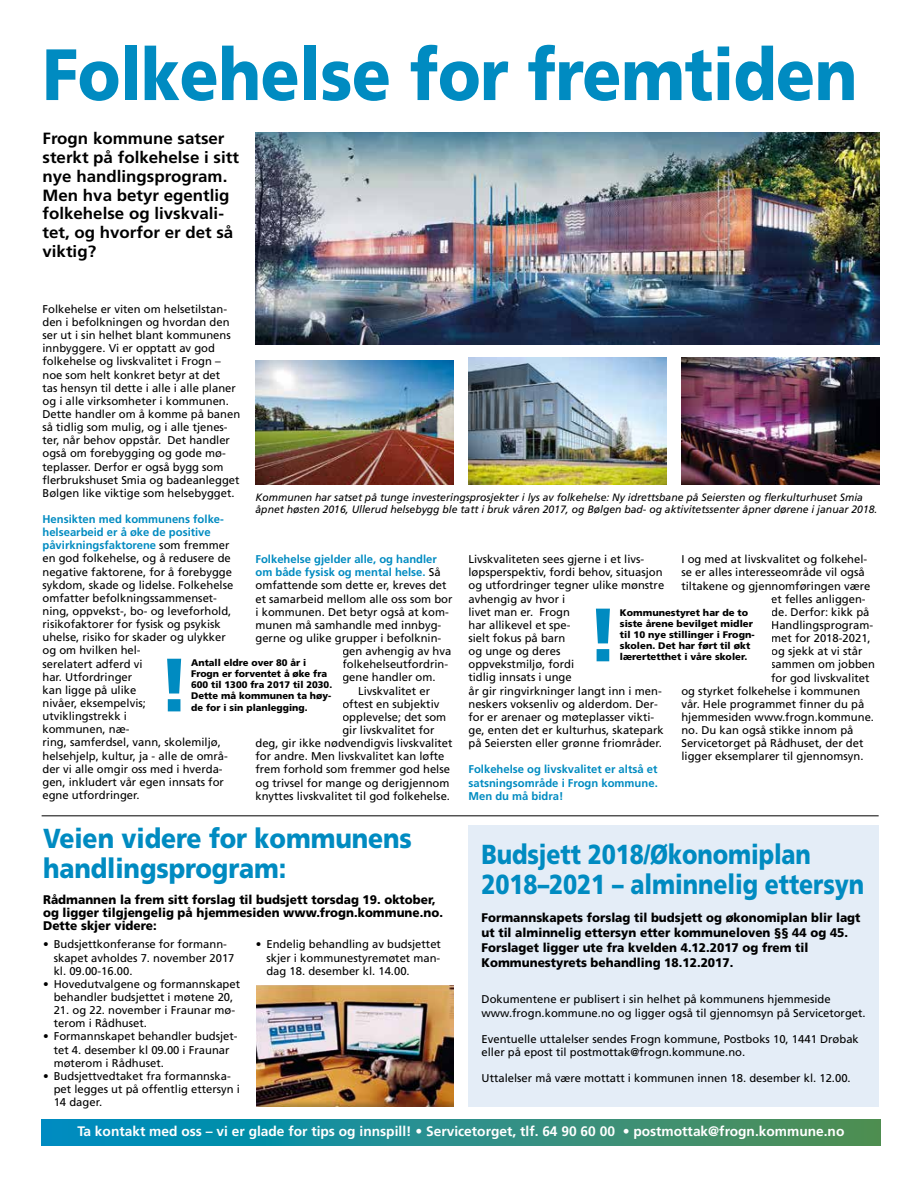
<style>
.page{position:relative;width:922px;height:1188px;background:#fff}
.page>*{position:absolute;margin:0;border:0;box-sizing:border-box;transform-origin:0 0}
.t1{font:900 75.38px "Frutiger";color:#008bc1}
.t2{font:900 72.5px "Frutiger";letter-spacing:-.005em;color:#008bc1;scale:.88 1}
.t3{font:900 27.5px/30px "Frutiger";letter-spacing:-.005em;color:#008bc1;scale:.84 1}
.t4{font:900 27.5px/30px "Frutiger";letter-spacing:-.005em;color:#008bc1;scale:.9 1}
.t5{font:700 16.25px/18.8px "Frutiger";color:#000;scale:1.04 1}
.t6{font:700 13.75px "Frutiger";color:#fff}
.t7{font:900 12.5px/15px "Frutiger";color:#000;scale:.95 1}
.t8{font:11.25px/13.1px "Frutiger";color:#000}
.t9{font:700 11.25px/13.1px "Frutiger";color:#008bc1;text-align:justify}
.t10{font:italic 10.62px/12.5px "Frutiger";color:#000}
.t11{font:900 9.62px/11.1px "Frutiger";color:#000}
.s1{font-weight:700;color:#008bc1}
.s2{font-weight:400;color:#000}
</style>
<div class="page">
<div style="left:468px;top:825px;width:410px;height:281px;background:#e4edf7"></div>
<div style="left:42px;top:1119px;width:837px;height:26px;background:linear-gradient(to right,#008ec4,#579052)"></div>
<img style="left:255px;top:132px;width:624px;height:212px">
<img style="left:468px;top:357px;width:198px;height:128px">
<img style="left:681px;top:357px;width:198px;height:128px">
<img style="left:255px;top:360px;width:198px;height:125px">
<hr style="left:42px;top:815px;width:836px;height:1px;background:#000">
<img style="left:256px;top:985px;width:197px;height:121px">
<h2 class="t2" style="left:43px;top:31px;width:927px">Folkehelse for fremtiden</h2>
<h3 class="t5" style="left:43px;top:129px;width:190px">Frogn kommune satser sterkt på folkehelse i sitt nye handlingsprogram.<br>Men hva betyr egentlig folkehelse og livskvali&shy;tet, og hvorfor er det så viktig?</h3>
<p class="t8" style="left:42px;top:302px;width:199px">Folkehelse er viten om helsetilstan&shy;den i befolkningen og hvordan den ser ut i sin helhet blant kommunens innbyggere. Vi er opptatt av god folkehelse og livskvalitet i Frogn – noe som helt konkret betyr at det<br>tas hensyn til dette i alle i alle planer og i alle virksomheter i kommunen.<br>Dette handler om å komme på banen så tidlig som mulig, og i alle tjenes&shy;ter, når behov oppstår. Det handler også om forebygging og gode mø&shy;teplasser. Derfor er også bygg som flerbrukshuset Smia og badeanlegget Bølgen like viktige som helsebygget.</p>
<p class="t8" style="left:42px;top:512px;width:192px"><span class="s1">Hensikten med kommunens folke&shy;helsearbeid er å øke de positive påvirkningsfaktorene</span> som fremmer en god folkehelse, og å redusere de negative faktorene, for å forebygge sykdom, skade og lidelse. Folkehelse omfatter befolkningssammenset&shy;ning, oppvekst-, bo- og leveforhold, risikofaktorer for fysisk og psykisk uhelse, risiko for skader og ulykker og om hvilken hel-<br>serelatert adferd vi<br>har. Utfordringer<br>kan ligge på ulike<br>nivåer, eksempelvis;<br>utviklingstrekk i<br>kommunen, næ-<br>ring, samferdsel, vann, skolemiljø, helsehjelp, kultur, ja - alle de områ&shy;der vi alle omgir oss med i hverda&shy;gen, inkludert vår egen innsats for egne utfordringer.</p>
<p class="t10" style="left:255px;top:491px;width:623px">Kommunen har satset på tunge investeringsprosjekter i lys av folkehelse: Ny idrettsbane på Seiersten og flerkulturhuset Smia åpnet høsten 2016, Ullerud helsebygg ble tatt i bruk våren 2017, og Bølgen bad- og aktivitetssenter åpner dørene i januar 2018.</p>
<p class="t8" style="left:681px;top:552px;width:187px">I og med at livskvalitet og folkehel-</p>
<p class="t8" style="left:681px;top:565px;width:185px">se er alles interesseområde vil også</p>
<p class="t8" style="left:681px;top:579px;width:190px">tiltakene og gjennomføringen være</p>
<p class="t8" style="left:771px;top:592px;width:96px">et felles anliggen-</p>
<p class="t8" style="left:771px;top:605px;width:100px">de. Derfor: kikk på</p>
<p class="t8" style="left:771px;top:618px;width:103px">Handlingsprogram-</p>
<p class="t8" style="left:771px;top:631px;width:101px">met for 2018-2021,</p>
<p class="t8" style="left:771px;top:644px;width:93px">og sjekk at vi står</p>
<p class="t8" style="left:771px;top:657px;width:105px">sammen om jobben</p>
<p class="t8" style="left:771px;top:671px;width:100px">for god livskvalitet</p>
<p class="t8" style="left:681px;top:684px;width:180px">og styrket folkehelse i kommunen</p>
<p class="t8" style="left:681px;top:697px;width:184px">vår. Hele programmet finner du på</p>
<p class="t8" style="left:681px;top:710px;width:194px">hjemmesiden www.frogn.kommune.</p>
<p class="t8" style="left:681px;top:723px;width:173px">no. Du kan også stikke innom på</p>
<p class="t8" style="left:681px;top:736px;width:183px">Servicetorget på Rådhuset, der det</p>
<p class="t8" style="left:681px;top:749px;width:183px">ligger eksemplarer til gjennomsyn.</p>
<p class="t8" style="left:468px;top:552px;width:197px">Livskvaliteten sees gjerne i et livs&shy;løpsperspektiv, fordi behov, situasjon og utfordringer tegner ulike mønstre avhengig av hvor i<br>livet man er. Frogn<br>har allikevel et spe-<br>sielt fokus på barn<br>og unge og deres<br>oppvekstmiljø, fordi<br>tidlig innsats i unge<br>år gir ringvirkninger langt inn i men&shy;neskers voksenliv og alderdom. Der&shy;for er arenaer og møteplasser vikti&shy;ge, enten det er kulturhus, skatepark på Seiersten eller grønne friområder.</p>
<p class="t9" style="left:468px;top:762px;width:191px">Folkehelse og livskvalitet er altså et satsningsområde i Frogn kommune.<br>Men du må bidra!</p>
<p class="t9" style="left:255px;top:552px;width:183px">Folkehelse gjelder alle, og handler</p>
<p class="t9" style="left:255px;top:565px;width:187px">om både fysisk og mental helse. <span class="s2">Så</span></p>
<p class="t8" style="left:255px;top:579px;width:192px">omfattende som dette er, kreves det</p>
<p class="t8" style="left:255px;top:592px;width:198px">et samarbeid mellom alle oss som bor</p>
<p class="t8" style="left:255px;top:605px;width:195px">i kommunen. Det betyr også at kom-</p>
<p class="t8" style="left:255px;top:618px;width:187px">munen må samhandle med innbyg-</p>
<p class="t8" style="left:255px;top:631px;width:187px">gerne og ulike grupper i befolknin-</p>
<p class="t8" style="left:342px;top:644px;width:110px">gen avhengig av hva</p>
<p class="t8" style="left:342px;top:657px;width:107px">folkehelseutfordrin-</p>
<p class="t8" style="left:342px;top:670px;width:95px">gene handler om.</p>
<p class="t8" style="left:358px;top:684px;width:73px">Livskvalitet er</p>
<p class="t8" style="left:342px;top:697px;width:98px">oftest en subjektiv</p>
<p class="t8" style="left:342px;top:710px;width:105px">opplevelse; det som</p>
<p class="t8" style="left:342px;top:723px;width:93px">gir livskvalitet for</p>
<p class="t8" style="left:255px;top:736px;width:198px">deg, gir ikke nødvendigvis livskvalitet</p>
<p class="t8" style="left:255px;top:749px;width:190px">for andre. Men livskvalitet kan løfte</p>
<p class="t8" style="left:255px;top:762px;width:196px">frem forhold som fremmer god helse</p>
<p class="t8" style="left:255px;top:776px;width:195px">og trivsel for mange og derigjennom</p>
<p class="t8" style="left:255px;top:789px;width:196px">knyttes livskvalitet til god folkehelse.</p>
<p class="t11" style="left:619px;top:606px;width:136px">Kommunestyret har de to siste årene bevilget midler til 10 nye stillinger i Frogn&shy;skolen. Det har ført til økt</p>
<h1 class="t1" style="left:586px;top:589px;width:35px">!</h1>
<p class="t11" style="left:619px;top:651px;width:129px">lærertetthet i våre skoler.</p>
<p class="t11" style="left:191px;top:656px;width:142px">Antall eldre over 80 år i<br>Frogn er forventet å øke fra<br>600 til 1300 fra 2017 til 2030.<br>Dette må kommunen ta høy-</p>
<h1 class="t1" style="left:157px;top:639px;width:35px">!</h1>
<p class="t11" style="left:191px;top:701px;width:118px">de for i sin planlegging.</p>
<h3 class="t4" style="left:43px;top:822px;width:411px">Veien videre for kommunens handlingsprogram:</h3>
<p class="t7" style="left:43px;top:892px;width:422px;line-height:13.1px">Rådmannen la frem sitt forslag til budsjett torsdag 19. oktober, og ligger tilgjengelig på hjemmesiden www.frogn.kommune.no.<br>Dette skjer videre:</p>
<p class="t8" style="left:54px;top:937px;width:182px;text-indent:-11px">• Budsjettkonferanse for formann&shy;skapet avholdes 7. november 2017 kl. 09.00-16.00.</p>
<p class="t8" style="left:43px;top:977px;width:198px;text-align:center">• Hovedutvalgene og formannskapet behandler budsjettet i møtene 20,</p>
<p class="t8" style="left:54px;top:1003px;width:183px">21. og 22. november i Fraunar mø&shy;terom i Rådhuset.</p>
<p class="t8" style="left:54px;top:1029px;width:185px;text-indent:-11px">• Formannskapet behandler budsjet&shy;tet 4. desember kl 09.00 i Fraunar møterom i Rådhuset.</p>
<p class="t8" style="left:54px;top:1068px;width:188px;text-indent:-11px">• Budsjettvedtaket fra formannska&shy;pet legges ut på offentlig ettersyn i<br>14 dager.</p>
<p class="t8" style="left:266px;top:937px;width:176px;text-align:justify;text-indent:-11px">• Endelig behandling av budsjettet skjer i kommunestyremøtet man&shy;dag 18. desember kl. 14.00.</p>
<h3 class="t3" style="left:481px;top:838px;width:457px">Budsjett 2018/Økonomiplan<br>2018–2021 – alminnelig ettersyn</h3>
<p class="t7" style="left:481px;top:909px;width:400px">Formannskapets forslag til budsjett og økonomiplan blir lagt ut til alminnelig ettersyn etter kommuneloven §§ 44 og 45.<br>Forslaget ligger ute fra kvelden 4.12.2017 og frem til Kommunestyrets behandling 18.12.2017.</p>
<p class="t8" style="left:481px;top:992px;width:385px">Dokumentene er publisert i sin helhet på kommunens hjemmeside www.frogn.kommune.no og ligger også til gjennomsyn på Servicetorget.</p>
<p class="t8" style="left:481px;top:1032px;width:379px">Eventuelle uttalelser sendes Frogn kommune, Postboks 10, 1441 Drøbak eller på epost til postmottak@frogn.kommune.no.</p>
<p class="t8" style="left:481px;top:1071px;width:370px">Uttalelser må være mottatt i kommunen innen 18. desember kl. 12.00.</p>
<p class="t6" style="left:77px;top:1122px;width:768px">Ta kontakt med oss – vi er glade for tips og innspill! • Servicetorget, tlf. 64 90 60 00 • postmottak@frogn.kommune.no</p>
</div>
